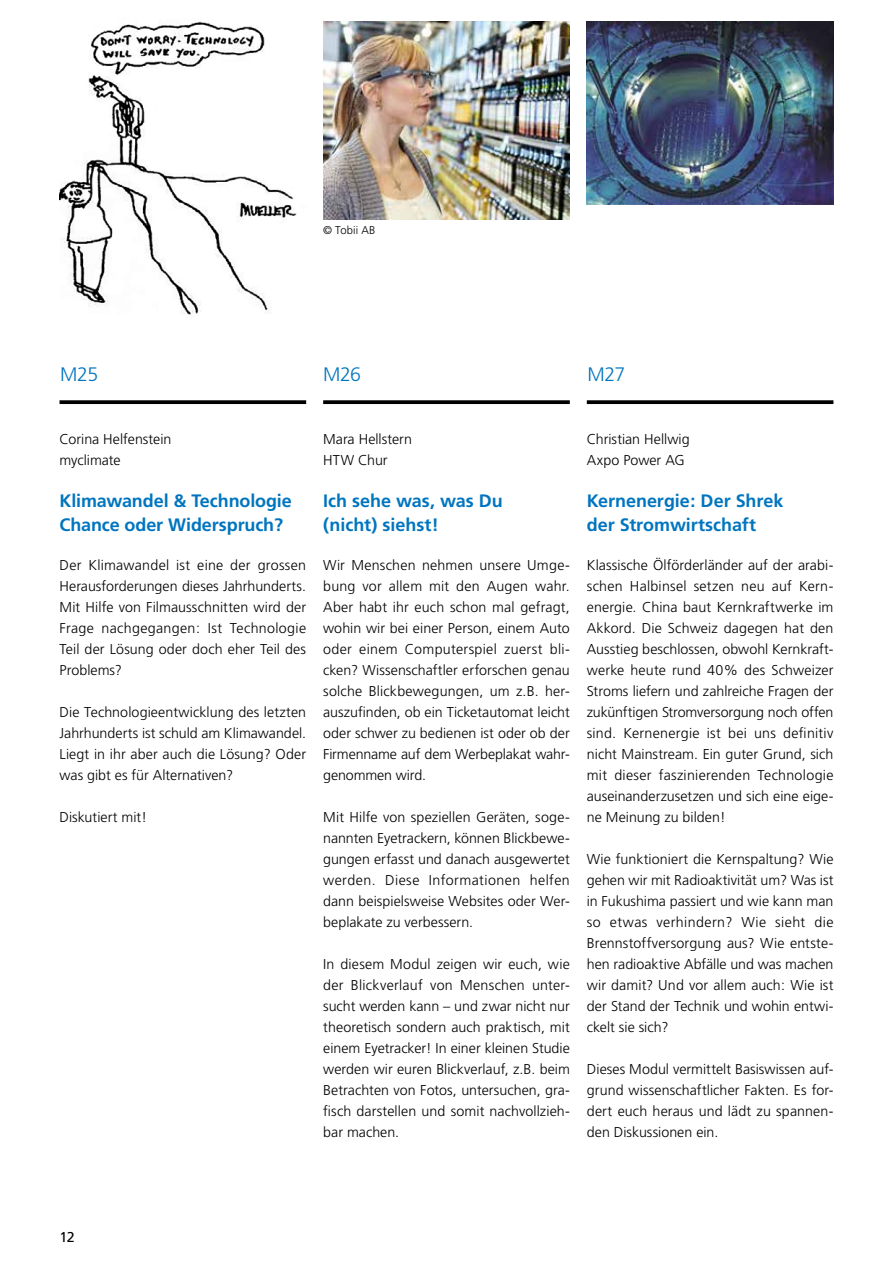
<style>
.page{position:relative;width:893px;height:1263px;background:#fff}
.page>*{position:absolute;margin:0;border:0;box-sizing:border-box;transform-origin:0 0}
.t1{font:300 19.5px "Frutiger CE";letter-spacing:-.025em;color:#0075bf}
.t2{font:700 18px/24px "Frutiger CE";letter-spacing:-.005em;color:#0075bf}
.t3{font:300 14.25px/21px "Frutiger CE";color:#000;text-align:justify}
.t4{font:14.25px "Frutiger";color:#000}
.t5{font:300 11.25px "Frutiger CE";letter-spacing:.01em;color:#000}
.s1{color:#fff}
</style>
<div class="page">
<img style="left:60px;top:21px;width:237px;height:294px">
<img style="left:323px;top:21px;width:247px;height:198px">
<img style="left:587px;top:21px;width:246px;height:183px">
<svg style="left:587px;top:400px;width:246px;height:4px"></svg>
<svg style="left:60px;top:400px;width:246px;height:4px"></svg>
<svg style="left:323px;top:400px;width:247px;height:4px"></svg>
<p class="t5" style="left:323px;top:224px;width:54px">© Tobii AB</p>
<h1 class="t1" style="left:60px;top:363px;width:40px">M25</h1>
<h1 class="t1" style="left:323px;top:363px;width:39px">M26</h1>
<h1 class="t1" style="left:587px;top:363px;width:39px">M27</h1>
<p class="t3" style="left:60px;top:429px;width:113px">Corina Helfenstein myclimate</p>
<p class="t2" style="left:60px;top:489px;width:239px">Klimawandel &amp; Technologie<span class="s1">:<br></span>Chance oder Widerspruch?</p>
<p class="t3" style="left:60px;top:555px;width:248px">Der Klimawandel ist eine der grossen Herausforderungen dieses Jahrhunderts.<br>Mit Hilfe von Filmausschnitten wird der Frage nachgegangen: Ist Technologie Teil der Lösung oder doch eher Teil des Problems?</p>
<p class="t3" style="left:59px;top:702px;width:248px">Die Technologieentwicklung des letzten Jahrhunderts ist schuld am Klimawandel.<br>Liegt in ihr aber auch die Lösung? Oder was gibt es für Alternativen?</p>
<p class="t3" style="left:59px;top:807px;width:89px">Diskutiert mit!</p>
<p class="t3" style="left:323px;top:429px;width:90px">Mara Hellstern<br>HTW Chur</p>
<p class="t2" style="left:323px;top:489px;width:181px">Ich sehe was, was Du (nicht) siehst!</p>
<p class="t3" style="left:323px;top:555px;width:248px">Wir Menschen nehmen unsere Umge&shy;bung vor allem mit den Augen wahr.<br>Aber habt ihr euch schon mal gefragt, wohin wir bei einer Person, einem Auto oder einem Computerspiel zuerst bli&shy;cken? Wissenschaftler erforschen genau solche Blickbewegungen, um z.B. her&shy;auszufinden, ob ein Ticketautomat leicht oder schwer zu bedienen ist oder ob der Firmenname auf dem Werbeplakat wahr&shy;genommen wird.</p>
<p class="t3" style="left:323px;top:807px;width:248px">Mit Hilfe von speziellen Geräten, soge&shy;nannten Eyetrackern, können Blickbewe&shy;gungen erfasst und danach ausgewertet werden. Diese Informationen helfen dann beispielsweise Websites oder Wer&shy;beplakate zu verbessern.</p>
<p class="t3" style="left:323px;top:954px;width:248px">In diesem Modul zeigen wir euch, wie der Blickverlauf von Menschen unter&shy;sucht werden kann – und zwar nicht nur theoretisch sondern auch praktisch, mit einem Eyetracker! In einer kleinen Studie werden wir euren Blickverlauf, z.B. beim Betrachten von Fotos, untersuchen, gra&shy;fisch darstellen und somit nachvollzieh&shy;bar machen.</p>
<p class="t3" style="left:587px;top:429px;width:104px">Christian Hellwig<br>Axpo Power AG</p>
<p class="t2" style="left:587px;top:489px;width:198px">Kernenergie: Der Shrek der Stromwirtschaft</p>
<p class="t3" style="left:587px;top:555px;width:248px">Klassische Ölförderländer auf der arabi&shy;schen Halbinsel setzen neu auf Kern&shy;energie. China baut Kernkraftwerke im Akkord. Die Schweiz dagegen hat den Ausstieg beschlossen, obwohl Kernkraft&shy;werke heute rund 40% des Schweizer Stroms liefern und zahlreiche Fragen der zukünftigen Stromversorgung noch offen sind. Kernenergie ist bei uns definitiv nicht Mainstream. Ein guter Grund, sich mit dieser faszinierenden Technologie auseinanderzusetzen und sich eine eige&shy;ne Meinung zu bilden!</p>
<p class="t3" style="left:587px;top:849px;width:248px">Wie funktioniert die Kernspaltung? Wie gehen wir mit Radioaktivität um? Was ist in Fukushima passiert und wie kann man so etwas verhindern? Wie sieht die Brennstoffversorgung aus? Wie entste&shy;hen radioaktive Abfälle und was machen wir damit? Und vor allem auch: Wie ist der Stand der Technik und wohin entwi&shy;ckelt sie sich?</p>
<p class="t3" style="left:587px;top:1059px;width:248px">Dieses Modul vermittelt Basiswissen auf&shy;grund wissenschaftlicher Fakten. Es for&shy;dert euch heraus und lädt zu spannen&shy;den Diskussionen ein.</p>
<p class="t4" style="left:60px;top:1229px;width:17px">12</p>
</div>
